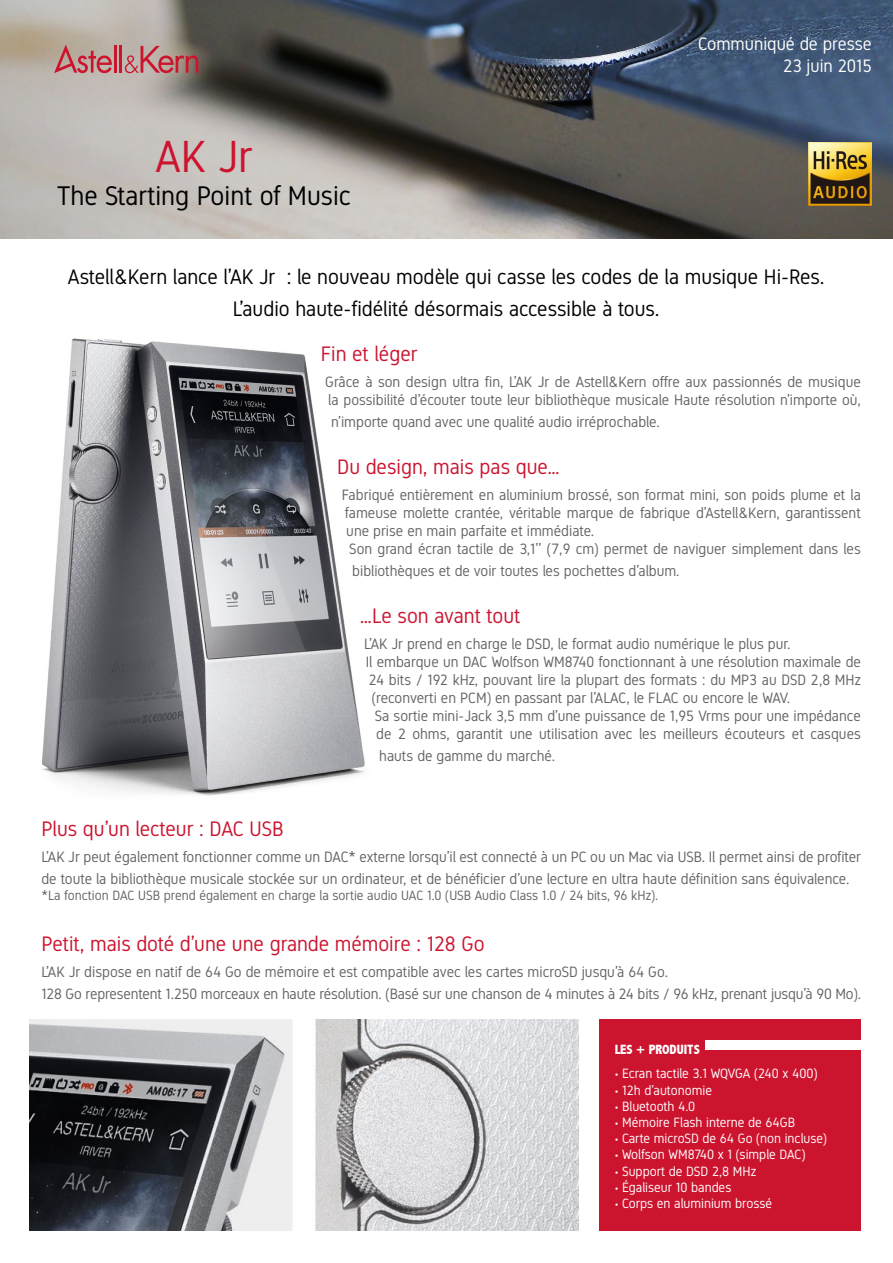
<style>
.page{position:relative;width:893px;height:1263px;background:#fff}
.page>*{position:absolute;margin:0;border:0;box-sizing:border-box;transform-origin:0 0}
.t1{font:45px "Gidole";color:#cc142f}
.t2{font:27px "Gidole";color:#000}
.t3{font:21px/32.4px "Gidole";color:#000;text-align:center}
.t4{font:21px "Gidole";color:#cc142f}
.t5{font:18px/21.6px "Gidole";color:#fff;text-align:right}
.t6{font:15px/21.6px "Gidole";color:#646464}
.t7{font:13.5px "Gidole";color:#fff}
.t8{font:13.5px "Gidole";color:#646464}
.t9{font:800 condensed 13.5px "Abadi";color:#fff}
</style>
<div class="page">
<img style="left:0;top:0;width:893px;height:238px">
<img style="left:30px;top:1019px;width:549px;height:211px">
<img style="left:42px;top:338px;width:323px;height:458px">
<div style="left:600px;top:1019px;width:261px;height:211px;background:#cc142f"></div>
<div style="left:705px;top:1040px;width:158px;height:9px;background:#fff"></div>
<img style="left:808px;top:142px;width:64px;height:64px">
<svg style="left:54px;top:45px;width:58px;height:28px;background:#be8180"></svg>
<hr style="left:114px;top:45px;width:3px;height:28px;background:#cc142d">
<hr style="left:119px;top:45px;width:3px;height:28px;background:#cc142d">
<svg style="left:125px;top:46px;width:73px;height:27px;background:#b37979"></svg>
<h1 class="t1" style="left:156px;top:130px;width:99px">AK Jr</h1>
<h2 class="t2" style="left:57px;top:180px;width:296px">The Starting Point of Music</h2>
<p class="t5" style="left:698px;top:33px;width:175px">Communiqué de presse<br>23 juin 2015</p>
<h3 class="t3" style="left:68px;top:260px;width:758px">Astell&amp;Kern lance l’AK Jr : le nouveau modèle qui casse les codes de la musique Hi-Res.<br>L’audio haute-fidélité désormais accessible à tous.</h3>
<h3 class="t4" style="left:321px;top:341px;width:98px">Fin et léger</h3>
<p class="t6" style="left:325px;top:373px;width:537px;line-height:18px">Grâce à son design ultra fin, L’AK Jr de Astell&amp;Kern offre aux passionnés de musique la possibilité d’écouter toute leur bibliothèque musicale Haute résolution n’importe où,</p>
<p class="t6" style="left:331px;top:411px;width:330px">n’importe quand avec une qualité audio irréprochable.</p>
<h3 class="t4" style="left:337px;top:454px;width:224px">Du design, mais pas que…</h3>
<p class="t6" style="left:342px;top:484px;width:521px">Fabriqué entièrement en aluminium brossé, son format mini, son poids plume et la</p>
<p class="t6" style="left:345px;top:502px;width:518px">fameuse molette crantée, véritable marque de fabrique d’Astell&amp;Kern, garantissent</p>
<p class="t6" style="left:346px;top:520px;width:249px">une prise en main parfaite et immédiate.</p>
<p class="t6" style="left:349px;top:538px;width:513px">Son grand écran tactile de 3,1’’ (7,9 cm) permet de naviguer simplement dans les</p>
<p class="t6" style="left:352px;top:560px;width:329px">bibliothèques et de voir toutes les pochettes d’album.</p>
<h3 class="t4" style="left:360px;top:603px;width:162px">…Le son avant tout</h3>
<p class="t6" style="left:364px;top:633px;width:428px">L’AK Jr prend en charge le DSD, le format audio numérique le plus pur.</p>
<p class="t6" style="left:366px;top:651px;width:497px">Il embarque un DAC Wolfson WM8740 fonctionnant à une résolution maximale de</p>
<p class="t6" style="left:369px;top:669px;width:493px">24 bits / 192 kHz, pouvant lire la plupart des formats : du MP3 au DSD 2,8 MHz</p>
<p class="t6" style="left:372px;top:687px;width:420px">(reconverti en PCM) en passant par l’ALAC, le FLAC ou encore le WAV.</p>
<p class="t6" style="left:375px;top:705px;width:488px">Sa sortie mini-Jack 3,5 mm d’une puissance de 1,95 Vrms pour une impédance</p>
<p class="t6" style="left:376px;top:723px;width:486px">de 2 ohms, garantit une utilisation avec les meilleurs écouteurs et casques</p>
<p class="t6" style="left:379px;top:745px;width:177px">hauts de gamme du marché.</p>
<h3 class="t4" style="left:42px;top:816px;width:244px">Plus qu’un lecteur : DAC USB</h3>
<p class="t6" style="left:42px;top:846px;width:821px">L’AK Jr peut également fonctionner comme un DAC* externe lorsqu’il est connecté à un PC ou un Mac via USB. Il permet ainsi de profiter de toute la bibliothèque musicale stockée sur un ordinateur, et de bénéficier d’une lecture en ultra haute définition sans équivalence.</p>
<p class="t8" style="left:42px;top:887px;width:618px">*La fonction DAC USB prend également en charge la sortie audio UAC 1.0 (USB Audio Class 1.0 / 24 bits, 96 kHz).</p>
<h3 class="t4" style="left:42px;top:931px;width:445px">Petit, mais doté d’une une grande mémoire : 128 Go</h3>
<p class="t6" style="left:42px;top:961px;width:821px">L’AK Jr dispose en natif de 64 Go de mémoire et est compatible avec les cartes microSD jusqu’à 64 Go.<br>128 Go representent 1.250 morceaux en haute résolution. (Basé sur une chanson de 4 minutes à 24 bits / 96 kHz, prenant jusqu’à 90 Mo).</p>
<p class="t9" style="left:615px;top:1041px;width:87px">LES + PRODUITS</p>
<p class="t7" style="left:615px;top:1066px;width:204px">• Ecran tactile 3.1 WQVGA (240 x 400)</p>
<p class="t7" style="left:615px;top:1082px;width:99px">• 12h d’autonomie</p>
<p class="t7" style="left:615px;top:1098px;width:82px">• Bluetooth 4.0</p>
<p class="t7" style="left:615px;top:1114px;width:182px">• Mémoire Flash interne de 64GB</p>
<p class="t7" style="left:615px;top:1131px;width:214px">• Carte microSD de 64 Go (non incluse)</p>
<p class="t7" style="left:615px;top:1147px;width:192px">• Wolfson WM8740 x 1 (simple DAC)</p>
<p class="t7" style="left:615px;top:1163px;width:143px">• Support de DSD 2,8 MHz</p>
<p class="t7" style="left:615px;top:1179px;width:118px">• Égaliseur 10 bandes</p>
<p class="t7" style="left:615px;top:1195px;width:159px">• Corps en aluminium brossé</p>
</div>
